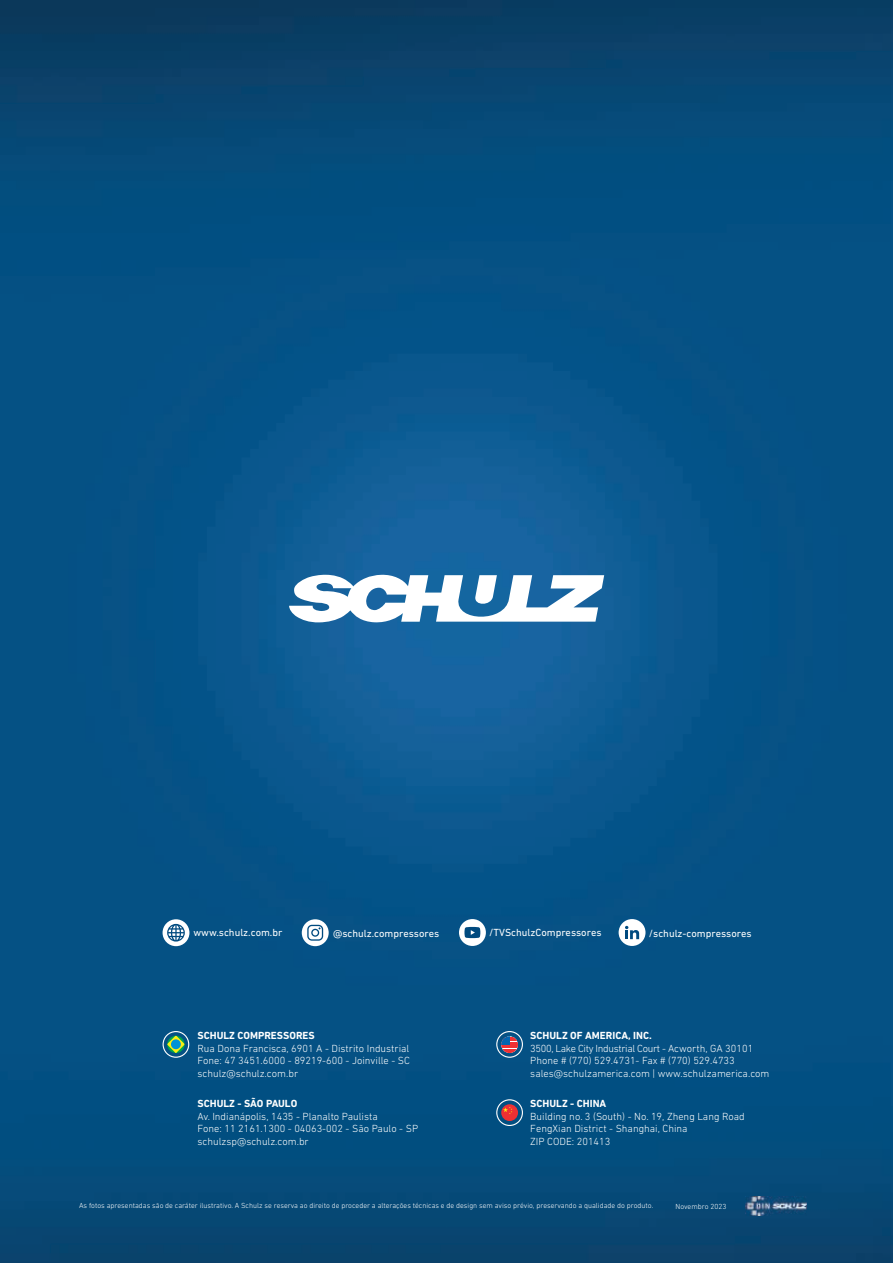
<style>
.page{position:relative;width:893px;height:1263px;background:#fff}
.page>*{position:absolute;margin:0;border:0;box-sizing:border-box;transform-origin:0 0}
.t1{font:300 10.5px/12.6px "DIN Next CYR";color:#fff}
.t2{font:10.5px "DIN Next CYR";color:#fff}
.t3{font:700 10.5px "DIN Next CYR";color:#fff}
.t4{font:300 7.5px "DIN Next CYR";color:#fff}
</style>
<div class="page">
<img style="left:0;top:0;width:893px;height:1263px">
<img style="left:745px;top:1196px;width:61px;height:19px">
<svg style="left:289px;top:574px;width:315px;height:49px"></svg>
<svg style="left:496px;top:1031px;width:27px;height:27px"></svg>
<svg style="left:496px;top:1099px;width:27px;height:27px"></svg>
<svg style="left:163px;top:1031px;width:26px;height:27px"></svg>
<div style="left:171px;top:1039px;width:10px;height:10px;background:#0092d6;border-radius:50%"></div>
<svg style="left:302px;top:919px;width:27px;height:27px"></svg>
<div style="left:619px;top:919px;width:26px;height:27px;background:#fff;border-radius:50%"></div>
<div style="left:459px;top:919px;width:27px;height:27px;background:#fff;border-radius:50%"></div>
<div style="left:163px;top:919px;width:26px;height:27px;background:#fff;border-radius:50%"></div>
<svg style="left:307px;top:925px;width:16px;height:16px"></svg>
<svg style="left:464px;top:927px;width:16px;height:11px"></svg>
<svg style="left:167px;top:924px;width:18px;height:17px"></svg>
<svg style="left:625px;top:926px;width:14px;height:13px"></svg>
<p class="t2" style="left:193px;top:926px;width:91px">www.schulz.com.br</p>
<p class="t2" style="left:333px;top:927px;width:108px">@schulz.compressores</p>
<p class="t2" style="left:489px;top:927px;width:114px">/TVSchulzCompressores</p>
<p class="t2" style="left:649px;top:927px;width:104px">/schulz-compressores</p>
<p class="t3" style="left:197px;top:1029px;width:119px">SCHULZ COMPRESSORES</p>
<p class="t1" style="left:197px;top:1041px;width:214px;text-align:justify">Rua Dona Francisca, 6901 A - Distrito Industrial Fone: 47 3451.6000 - 89219-600 - Joinville - SC schulz@schulz.com.br</p>
<p class="t3" style="left:197px;top:1097px;width:101px">SCHULZ - SÃO PAULO</p>
<p class="t1" style="left:197px;top:1110px;width:222px">Av. Indianápolis, 1435 - Planalto Paulista<br>Fone: 11 2161.1300 - 04063-002 - São Paulo - SP schulzsp@schulz.com.br</p>
<p class="t3" style="left:530px;top:1029px;width:123px">SCHULZ OF AMERICA, INC.</p>
<p class="t1" style="left:530px;top:1041px;width:241px">3500, Lake City Industrial Court - Acworth, GA 30101<br>Phone # (770) 529.4731- Fax # (770) 529.4733 sales@schulzamerica.com | www.schulzamerica.com</p>
<p class="t3" style="left:530px;top:1097px;width:78px">SCHULZ - CHINA</p>
<p class="t1" style="left:530px;top:1110px;width:216px">Building no. 3 (South) - No. 19, Zheng Lang Road<br>FengXian District - Shanghai, China<br>ZIP CODE: 201413</p>
<p class="t4" style="left:79px;top:1201px;width:576px">As fotos apresentadas são de caráter ilustrativo. A Schulz se reserva ao direito de proceder a alterações técnicas e de design sem aviso prévio, preservando a qualidade do produto.</p>
<p class="t4" style="left:675px;top:1202px;width:52px">Novembro 2023</p>
</div>
